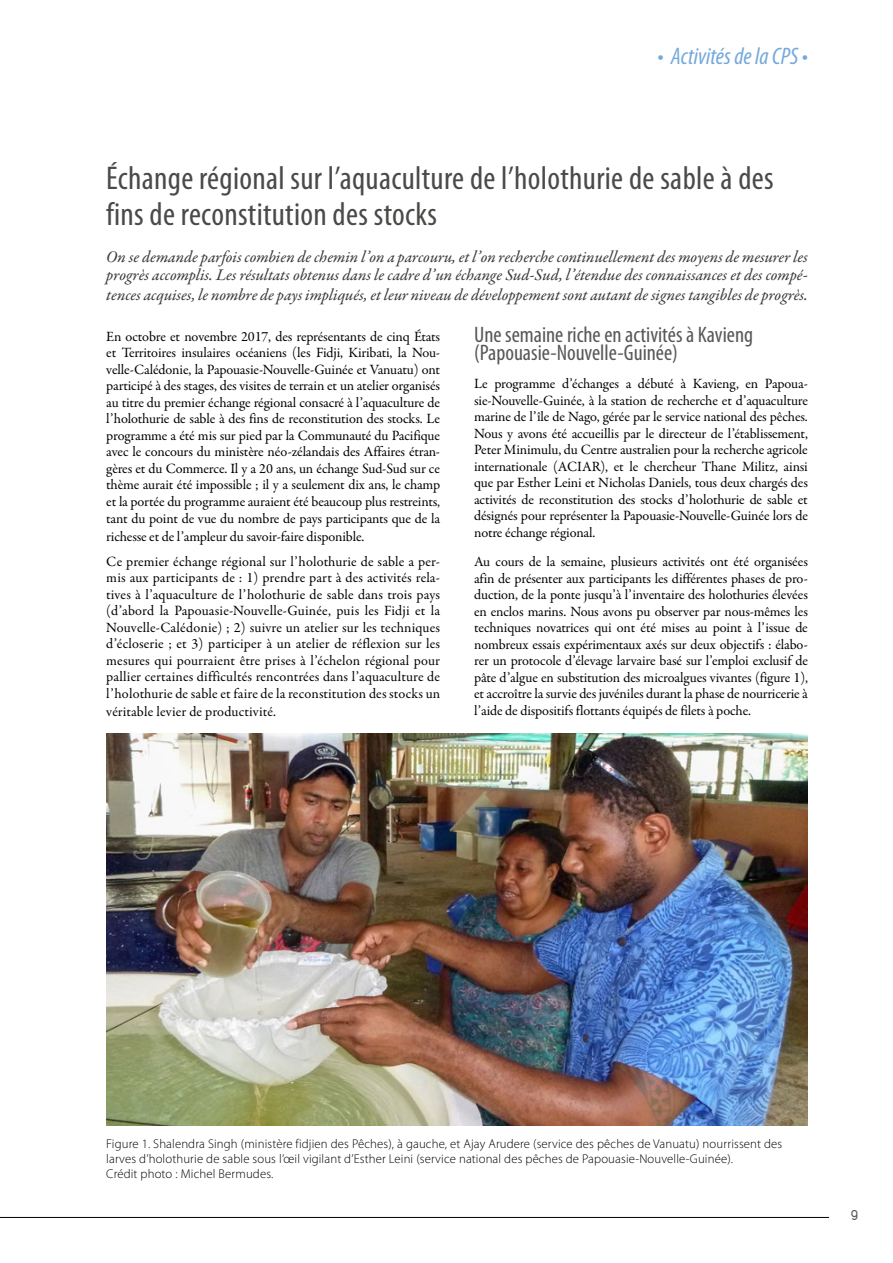
<style>
.page{position:relative;width:893px;height:1263px;background:#fff}
.page>*{position:absolute;margin:0;border:0;box-sizing:border-box;transform-origin:0 0}
.t1{font:condensed 33px/36px "Myriad Pro";letter-spacing:.01em;color:#4a4a49}
.t2{font:italic condensed 24px "Myriad Pro";color:#75a8db}
.t3{font:condensed 22.5px/18px "Myriad Pro";color:#575756}
.t4{font:16.5px/18px "Garamond Premr Pro Med It";letter-spacing:-.005em;color:#3c3c3b}
.t5{font:15px "Duepuntozero";color:#575756}
.t6{font:14.25px/16.5px "Garamond Premr Pro";letter-spacing:-.005em;color:#000;text-align:justify}
.t7{font:300 12.75px/15px "Myriad Pro";letter-spacing:.01em;color:#000}
</style>
<div class="page">
<hr style="left:0;top:1217px;width:829px;height:1px;background:#000">
<img style="left:106px;top:733px;width:702px;height:393px">
<h2 class="t2" style="left:657px;top:41px;width:152px">• Activités de la CPS •</h2>
<h1 class="t1" style="left:106px;top:159px;width:669px">Échange régional sur l’aquaculture de l’holothurie de sable à des fins de reconstitution des stocks</h1>
<p class="t4" style="left:106px;top:249px;width:703px">On se demande parfois combien de chemin l’on a parcouru, et l’on recherche continuellement des moyens de mesurer les progrès accomplis. Les résultats obtenus dans le cadre d’un échange Sud-Sud, l’étendue des connaissances et des compé-</p>
<p class="t4" style="left:106px;top:286px;width:703px">tences acquises, le nombre de pays impliqués, et leur niveau de développement sont autant de signes tangibles de progrès.</p>
<p class="t6" style="left:106px;top:329px;width:335px">En octobre et novembre 2017, des représentants de cinq États et Territoires insulaires océaniens (les Fidji, Kiribati, la Nou&shy;velle-Calédonie, la Papouasie-Nouvelle-Guinée et Vanuatu) ont participé à des stages, des visites de terrain et un atelier organisés au titre du premier échange régional consacré à l’aquaculture de l’holothurie de sable à des fins de reconstitution des stocks. Le programme a été mis sur pied par la Communauté du Pacifique avec le concours du ministère néo-zélandais des Affaires étran&shy;gères et du Commerce. Il y a 20 ans, un échange Sud-Sud sur ce thème aurait été impossible ; il y a seulement dix ans, le champ et la portée du programme auraient été beaucoup plus restreints, tant du point de vue du nombre de pays participants que de la</p>
<p class="t6" style="left:106px;top:524px;width:335px;line-height:25px">richesse et de l’ampleur du savoir-faire disponible.<br>Ce premier échange régional sur l’holothurie de sable a per-</p>
<p class="t6" style="left:106px;top:570px;width:335px">mis aux participants de : 1) prendre part à des activités rela&shy;tives à l’aquaculture de l’holothurie de sable dans trois pays (d’abord la Papouasie-Nouvelle-Guinée, puis les Fidji et la Nouvelle-Calédonie) ; 2) suivre un atelier sur les techniques d’écloserie ; et 3) participer à un atelier de réflexion sur les mesures qui pourraient être prises à l’échelon régional pour pallier certaines difficultés rencontrées dans l’aquaculture de l’holothurie de sable et faire de la reconstitution des stocks un</p>
<p class="t6" style="left:106px;top:703px;width:171px">véritable levier de productivité.</p>
<h3 class="t3" style="left:474px;top:325px;width:280px">Une semaine riche en activités à Kavieng (Papouasie-Nouvelle-Guinée)</h3>
<p class="t6" style="left:474px;top:376px;width:335px">Le programme d’échanges a débuté à Kavieng, en Papoua&shy;sie-Nouvelle-Guinée, à la station de recherche et d’aquaculture marine de l’île de Nago, gérée par le service national des pêches.<br>Nous y avons été accueillis par le directeur de l’établissement, Peter Minimulu, du Centre australien pour la recherche agricole internationale (ACIAR), et le chercheur Thane Militz, ainsi que par Esther Leini et Nicholas Daniels, tous deux chargés des activités de reconstitution des stocks d’holothurie de sable et désignés pour représenter la Papouasie-Nouvelle-Guinée lors de notre échange régional.</p>
<p class="t6" style="left:474px;top:554px;width:335px">Au cours de la semaine, plusieurs activités ont été organisées afin de présenter aux participants les différentes phases de pro&shy;duction, de la ponte jusqu’à l’inventaire des holothuries élevées en enclos marins. Nous avons pu observer par nous-mêmes les techniques novatrices qui ont été mises au point à l’issue de nombreux essais expérimentaux axés sur deux objectifs : élabo&shy;rer un protocole d’élevage larvaire basé sur l’emploi exclusif de pâte d’algue en substitution des microalgues vivantes (figure 1), et accroître la survie des juvéniles durant la phase de nourricerie à l’aide de dispositifs flottants équipés de filets à poche.</p>
<p class="t7" style="left:106px;top:1136px;width:677px">Figure 1. Shalendra Singh (ministère fidjien des Pêches), à gauche, et Ajay Arudere (service des pêches de Vanuatu) nourrissent des larves d’holothurie de sable sous l’œil vigilant d’Esther Leini (service national des pêches de Papouasie-Nouvelle-Guinée).<br>Crédit photo : Michel Bermudes.</p>
<p class="t5" style="left:851px;top:1207px;width:8px">9</p>
</div>
